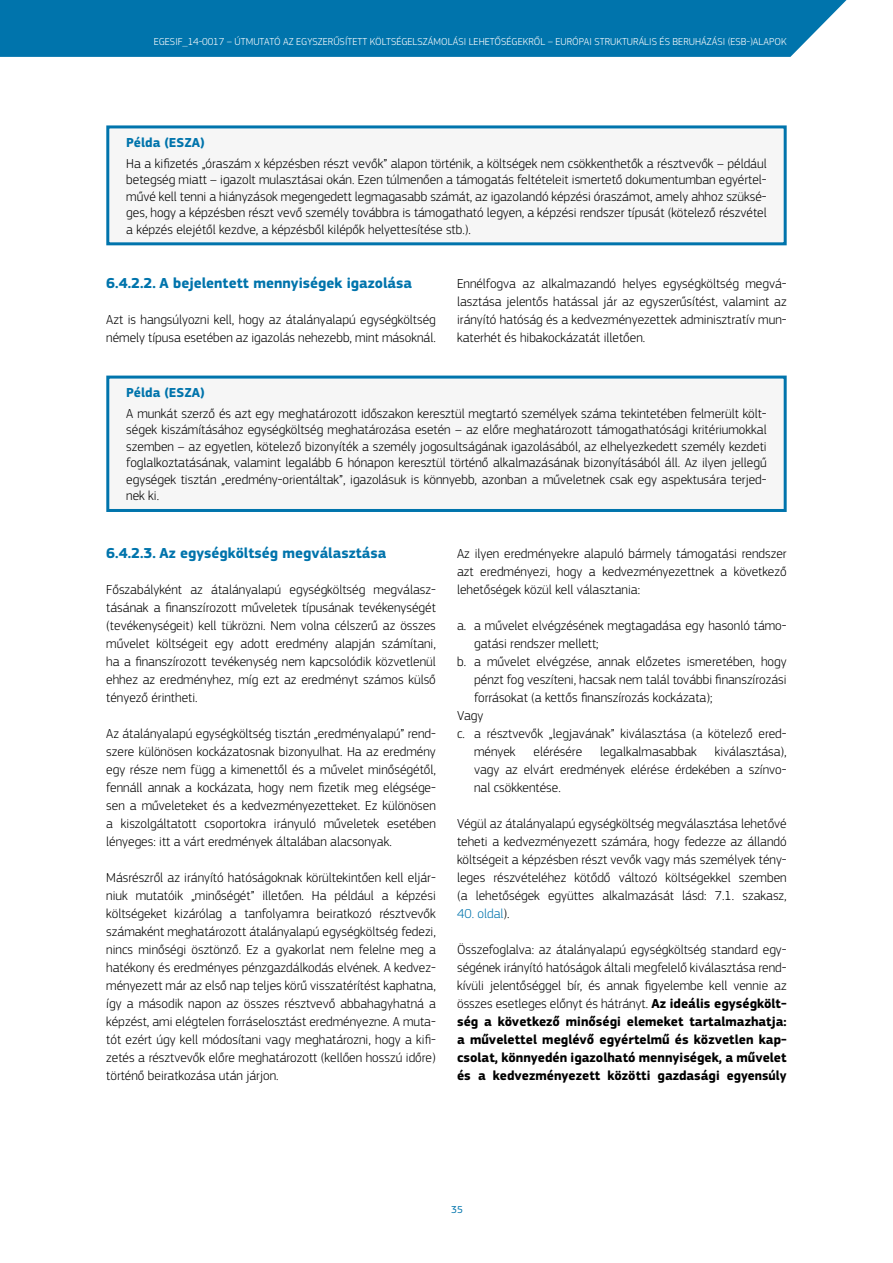
<style>
.page{position:relative;width:893px;height:1263px;background:#fff}
.page>*{position:absolute;margin:0;border:0;box-sizing:border-box;transform-origin:0 0}
.t1{font:700 15px "EC Square Sans Pro";color:#0074ac}
.t2{font:300 13.5px/18px "EC Square Sans Pro";color:#000;text-align:justify}
.t3{font:700 13.5px/18px "EC Square Sans Pro";color:#000;text-align:justify}
.t4{font:700 13.5px "EC Square Sans Pro";color:#0074ac}
.t5{font:300 13.5px "EC Square Sans Pro";color:#0074ac}
.t6{font:300 10.5px "EC Square Sans Pro";letter-spacing:.005em;color:#fff}
.t7{font:10.5px "EC Square Sans Pro";color:#0074ac}
.s1{color:#000}
.s2{font-weight:300}
</style>
<div class="page">
<div style="left:0;top:0;width:847px;height:57px;background:#0074ac"></div>
<div style="left:108px;top:127px;width:677px;height:117px;background:#f6f6f6"></div>
<div style="left:106px;top:125px;width:681px;height:120px;border:3px solid #0074ac"></div>
<div style="left:108px;top:377px;width:677px;height:133px;background:#f6f6f6"></div>
<div style="left:106px;top:376px;width:681px;height:136px;border:3px solid #0074ac"></div>
<p class="t6" style="left:154px;top:35px;width:634px">EGESIF_14-0017 – ÚTMUTATÓ AZ EGYSZERŰSÍTETT KÖLTSÉGELSZÁMOLÁSI LEHETŐSÉGEKRŐL – EURÓPAI STRUKTURÁLIS ÉS BERUHÁZÁSI (ESB-)ALAPOK</p>
<p class="t4" style="left:126px;top:135px;width:80px">Példa (ESZA)</p>
<p class="t2" style="left:126px;top:155px;width:642px;line-height:16.5px">Ha a kifizetés „óraszám x képzésben részt vevők” alapon történik, a költségek nem csökkenthetők a résztvevők – például betegség miatt – igazolt mulasztásai okán. Ezen túlmenően a támogatás feltételeit ismertető dokumentumban egyértel&shy;művé kell tenni a hiányzások megengedett legmagasabb számát, az igazolandó képzési óraszámot, amely ahhoz szüksé&shy;ges, hogy a képzésben részt vevő személy továbbra is támogatható legyen, a képzési rendszer típusát (kötelező részvétel a képzés elejétől kezdve, a képzésből kilépők helyettesítése stb.).</p>
<p class="t1" style="left:106px;top:274px;width:307px">6.4.2.2. A bejelentett mennyiségek igazolása</p>
<p class="t2" style="left:106px;top:310px;width:331px">Azt is hangsúlyozni kell, hogy az átalányalapú egységköltség némely típusa esetében az igazolás nehezebb, mint másoknál.</p>
<p class="t2" style="left:457px;top:274px;width:331px">Ennélfogva az alkalmazandó helyes egységköltség megvá&shy;lasztása jelentős hatással jár az egyszerűsítést, valamint az irányító hatóság és a kedvezményezettek adminisztratív mun&shy;katerhét és hibakockázatát illetően.</p>
<p class="t4" style="left:126px;top:385px;width:80px">Példa (ESZA)</p>
<p class="t2" style="left:126px;top:405px;width:642px;line-height:16.5px">A munkát szerző és azt egy meghatározott időszakon keresztül megtartó személyek száma tekintetében felmerült költ&shy;ségek kiszámításához egységköltség meghatározása esetén – az előre meghatározott támogathatósági kritériumokkal szemben – az egyetlen, kötelező bizonyíték a személy jogosultságának igazolásából, az elhelyezkedett személy kezdeti foglalkoztatásának, valamint legalább 6 hónapon keresztül történő alkalmazásának bizonyításából áll. Az ilyen jellegű egységek tisztán „eredmény-orientáltak”, igazolásuk is könnyebb, azonban a műveletnek csak egy aspektusára terjed&shy;nek ki.</p>
<p class="t1" style="left:106px;top:544px;width:282px">6.4.2.3. Az egységköltség megválasztása</p>
<p class="t2" style="left:106px;top:580px;width:331px">Főszabályként az átalányalapú egységköltség megválasz&shy;tásának a finanszírozott műveletek típusának tevékenységét (tevékenységeit) kell tükrözni. Nem volna célszerű az összes művelet költségeit egy adott eredmény alapján számítani, ha a finanszírozott tevékenység nem kapcsolódik közvetlenül ehhez az eredményhez, míg ezt az eredményt számos külső tényező érintheti.</p>
<p class="t2" style="left:106px;top:724px;width:331px">Az átalányalapú egységköltség tisztán „eredményalapú” rend&shy;szere különösen kockázatosnak bizonyulhat. Ha az eredmény egy része nem függ a kimenettől és a művelet minőségétől, fennáll annak a kockázata, hogy nem fizetik meg elégsége&shy;sen a műveleteket és a kedvezményezetteket. Ez különösen a kiszolgáltatott csoportokra irányuló műveletek esetében lényeges: itt a várt eredmények általában alacsonyak.</p>
<p class="t2" style="left:106px;top:868px;width:331px">Másrészről az irányító hatóságoknak körültekintően kell eljár&shy;niuk mutatóik „minőségét” illetően. Ha például a képzési költségeket kizárólag a tanfolyamra beiratkozó résztvevők számaként meghatározott átalányalapú egységköltség fedezi, nincs minőségi ösztönző. Ez a gyakorlat nem felelne meg a hatékony és eredményes pénzgazdálkodás elvének. A kedvez&shy;ményezett már az első nap teljes körű visszatérítést kaphatna, így a második napon az összes résztvevő abbahagyhatná a képzést, ami elégtelen forráselosztást eredményezne. A muta&shy;tót ezért úgy kell módosítani vagy meghatározni, hogy a kifi&shy;zetés a résztvevők előre meghatározott (kellően hosszú időre) történő beiratkozása után járjon.</p>
<p class="t2" style="left:457px;top:544px;width:331px">Az ilyen eredményekre alapuló bármely támogatási rendszer azt eredményezi, hogy a kedvezményezettnek a következő lehetőségek közül kell választania:</p>
<p class="t2" style="left:457px;top:616px;width:331px">a. a művelet elvégzésének megtagadása egy hasonló támo-</p>
<p class="t2" style="left:474px;top:634px;width:126px">gatási rendszer mellett;</p>
<p class="t2" style="left:457px;top:652px;width:331px">b. a művelet elvégzése, annak előzetes ismeretében, hogy</p>
<p class="t2" style="left:474px;top:670px;width:314px">pénzt fog veszíteni, hacsak nem talál további finanszírozási</p>
<p class="t2" style="left:474px;top:688px;width:240px">forrásokat (a kettős finanszírozás kockázata);</p>
<p class="t2" style="left:457px;top:706px;width:28px">Vagy</p>
<p class="t2" style="left:457px;top:724px;width:331px">c. a résztvevők „legjavának” kiválasztása (a kötelező ered-</p>
<p class="t2" style="left:474px;top:742px;width:43px">mények</p>
<p class="t2" style="left:534px;top:742px;width:50px">elérésére</p>
<p class="t2" style="left:600px;top:742px;width:98px">legalkalmasabbak</p>
<p class="t2" style="left:474px;top:742px;width:314px;text-indent:241px">kiválasztása), vagy az elvárt eredmények elérése érdekében a színvo&shy;nal csökkentése.</p>
<p class="t2" style="left:457px;top:814px;width:331px">Végül az átalányalapú egységköltség megválasztása lehetővé teheti a kedvezményezett számára, hogy fedezze az állandó költségeit a képzésben részt vevők vagy más személyek tény&shy;leges részvételéhez kötődő változó költségekkel szemben (a lehetőségek együttes alkalmazását lásd: 7.1. szakasz,</p>
<p class="t5" style="left:457px;top:906px;width:54px">40. oldal<span class="s1">).</span></p>
<p class="t3" style="left:457px;top:941px;width:331px"><span class="s2">Összefoglalva: az átalányalapú egységköltség standard egy&shy;ségének irányító hatóságok általi megfelelő kiválasztása rend&shy;kívüli jelentőséggel bír, és annak figyelembe kell vennie az összes esetleges előnyt és hátrányt.</span> Az ideális egységkölt&shy;ség a következő minőségi elemeket tartalmazhatja: a művelettel meglévő egyértelmű és közvetlen kap&shy;csolat, könnyedén igazolható mennyiségek, a művelet és a kedvezményezett közötti gazdasági egyensúly</p>
<p class="t7" style="left:451px;top:1203px;width:13px">35</p>
</div>
